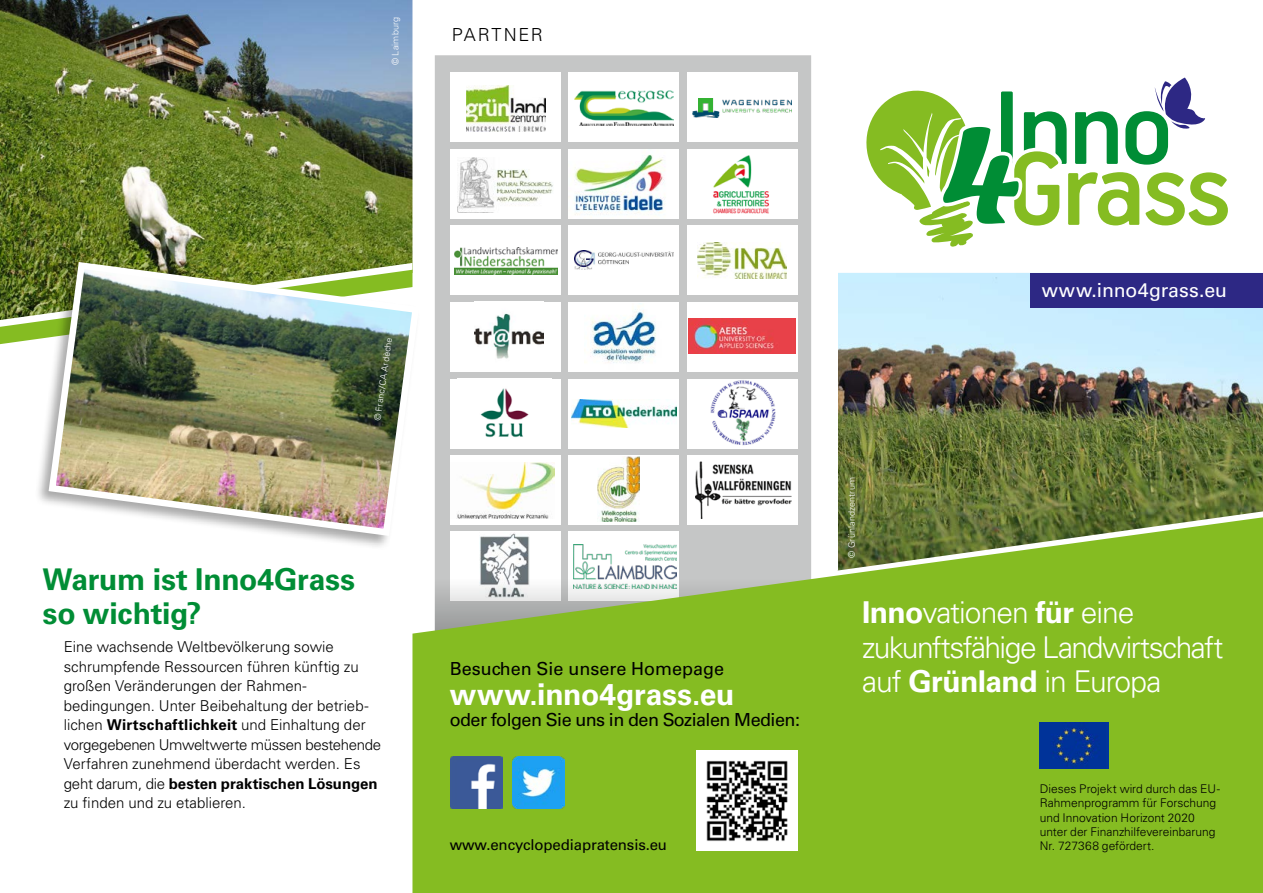
<style>
.page{position:relative;width:1263px;height:893px;background:#fff}
.page>*{position:absolute;margin:0;border:0;box-sizing:border-box;transform-origin:0 0}
.t1{font:500 117.45px "PF Handbook Pro";color:#008d35}
.t2{font:300 30px/34.5px "Univers LT Std";letter-spacing:-.045em;color:#fff}
.t3{font:700 30px/34.5px "Univers LT Std";letter-spacing:-.01em;color:#008d35}
.t4{font:700 30px "Univers LT Std";letter-spacing:-.005em;color:#fff}
.t5{font:19.5px "Univers LT Std";color:#fff}
.t6{font:18px "Univers LT Std";letter-spacing:-.03em;color:#000}
.t7{font:18px "Univers LT Std";color:#000}
.t8{font:300 18px "Univers LT Std";letter-spacing:.1em;color:#000}
.t9{font:300 15px/19.5px "Univers LT Std";color:#000}
.t10{font:15px "Univers LT Std";letter-spacing:-.01em;color:#000}
.t11{font:300 12px/14.4px "Univers LT Std";color:#000}
.t12{font:300 9px "Univers LT Std";letter-spacing:.02em;color:#fff}
.t13{font:300 8.85px "Univers LT Std";color:#fff}
.s1{font-weight:700}
</style>
<div class="page">
<div style="left:435px;top:55px;width:376px;height:73px;background:#c5c6c6"></div>
<div style="left:451px;top:72px;width:110px;height:70px;background:#fff"></div>
<img style="left:466px;top:85px;width:79px;height:43px">
<div style="left:569px;top:72px;width:110px;height:70px;background:#fff"></div>
<img style="left:574px;top:91px;width:100px;height:35px">
<div style="left:687px;top:72px;width:110px;height:70px;background:#fff"></div>
<img style="left:692px;top:98px;width:100px;height:19px">
<svg style="left:435px;top:128px;width:376px;height:389px"></svg>
<svg style="left:866px;top:78px;width:362px;height:169px"></svg>
<svg style="left:412px;top:517px;width:851px;height:376px;background:#8fbf3a"></svg>
<img style="left:838px;top:273px;width:425px;height:297px">
<div style="left:1030px;top:273px;width:233px;height:35px;background:#2d2884"></div>
<img style="left:0;top:0;width:412px;height:263px">
<svg style="left:0;top:263px;width:34px;height:81px;background:#70883a"></svg>
<div style="left:34px;top:260px;width:386px;height:290px;background:#000;opacity:.34"></div>
<img style="left:45px;top:258px;width:378px;height:282px">
<img style="left:451px;top:757px;width:51px;height:51px">
<img style="left:513px;top:757px;width:52px;height:52px">
<div style="left:814px;top:0;width:24px;height:570px;background:#fff"></div>
<img style="left:697px;top:750px;width:100px;height:100px">
<img style="left:1040px;top:723px;width:68px;height:46px">
<p class="t12" style="left:390px;top:65px;width:50px;rotate:-90deg">© Laimburg</p>
<p class="t8" style="left:452px;top:24px;width:93px">PARTNER</p>
<p class="t13" style="left:372px;top:420px;width:86px;rotate:-82deg">© Franc/CA Ardèche</p>
<h2 class="t3" style="left:43px;top:562px;width:314px">Warum ist Inno4Grass so wichtig?</h2>
<p class="t9" style="left:64px;top:637px;width:319px">Eine wachsende Weltbevölkerung sowie schrumpfende Ressourcen führen künftig zu großen Veränderungen der Rahmen&shy;bedingungen. Unter Beibehaltung der betrieb&shy;lichen <span class="s1">Wirtschaftlichkeit</span> und Einhaltung der vorgegebenen Umweltwerte müssen bestehende Verfahren zunehmend überdacht werden. Es geht darum, die <span class="s1">besten praktischen Lösungen </span>zu finden und zu etablieren.</p>
<p class="t7" style="left:450px;top:657px;width:276px">Besuchen Sie unsere Homepage</p>
<h2 class="t4" style="left:450px;top:676px;width:286px">www.inno4grass.eu</h2>
<p class="t6" style="left:450px;top:709px;width:352px">oder folgen Sie uns in den Sozialen Medien:</p>
<p class="t10" style="left:450px;top:836px;width:219px">www.encyclopediapratensis.eu</p>
<h1 class="t1" style="left:992px;top:55px;width:183px">Inno</h1>
<h3 class="t5" style="left:1042px;top:279px;width:187px">www.inno4grass.eu</h3>
<p class="t12" style="left:846px;top:558px;width:82px;rotate:-90deg">© Grünlandzentrum</p>
<h2 class="t2" style="left:862px;top:596px;width:363px"><span class="s1">Inno</span>vationen <span class="s1">für</span> eine zukunftsfähige Landwirtschaft auf <span class="s1">Grünland</span> in Europa</h2>
<p class="t11" style="left:1040px;top:781px;width:182px">Dieses Projekt wird durch das EU-<br>Rahmenprogramm für Forschung und Innovation Horizont 2020 unter der Finanzhilfevereinbarung<br>Nr. 727368 gefördert.</p>
</div>
